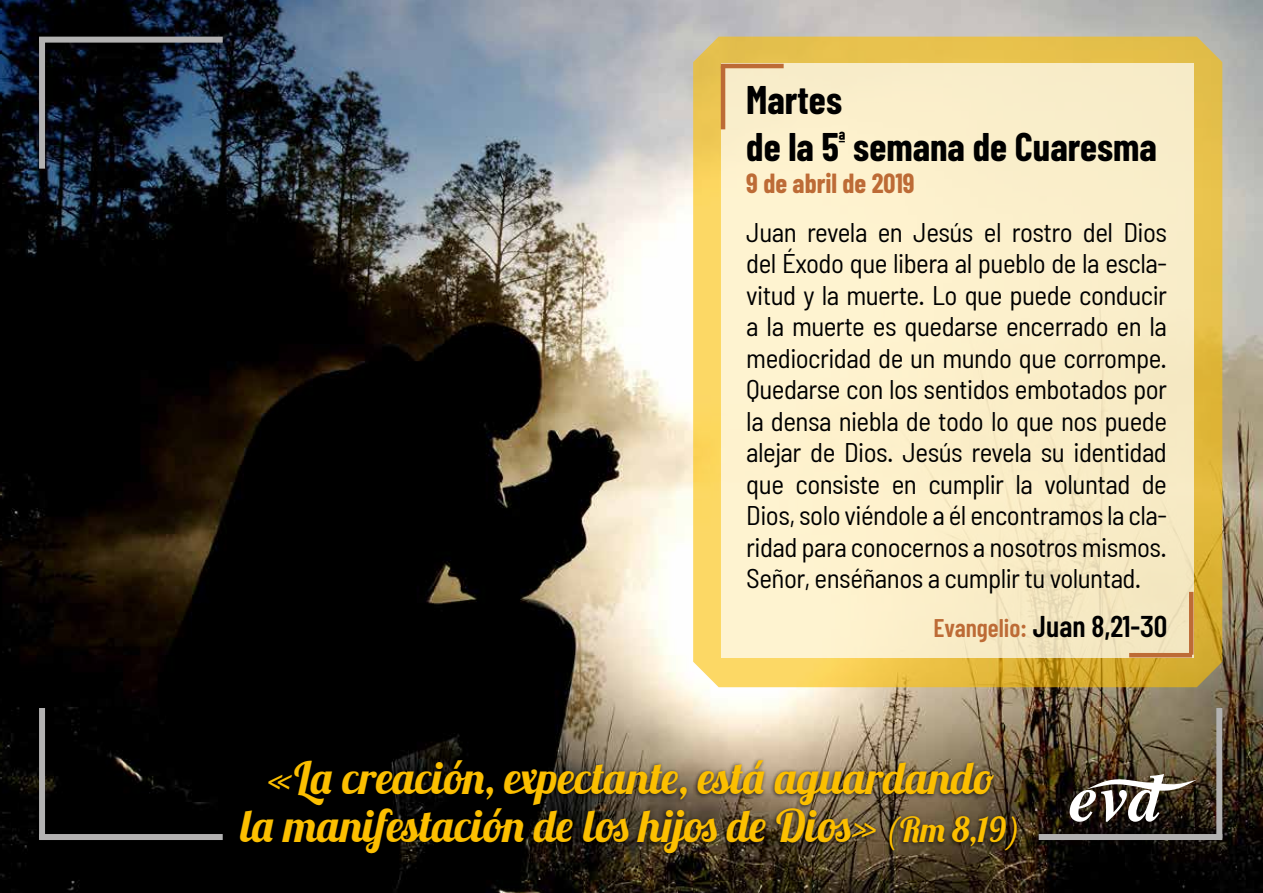
<style>
.page{position:relative;width:1263px;height:893px;background:#fff}
.page>*{position:absolute;margin:0;border:0;box-sizing:border-box;transform-origin:0 0}
.t1{font:45px/48px "Lobster 1.3";color:#fcbf00;text-align:center}
.t2{font:700 39px/46.8px "Barlow Condensed";color:#000}
.t3{font:600 30px "Barlow Condensed";color:#000}
.t4{font:semi-condensed 27px/31.5px "Barlow";letter-spacing:-.02em;color:#000;text-align:justify}
.t5{font:700 27px "Barlow Condensed";color:#bd6b36}
.s1{font-size:25.5px;color:#bd6b36}
.s2{font-size:34.5px}
</style>
<div class="page">
<img style="left:0;top:0;width:1263px;height:893px">
<svg style="left:693px;top:37px;width:529px;height:650px;background:#e8c351"></svg>
<div style="left:235px;top:757px;width:784px;height:102px;background:#000;opacity:.75"></div>
<div style="left:39px;top:38px;width:6px;height:131px;background:#b3b2b2"></div>
<div style="left:39px;top:37px;width:184px;height:6px;background:#b3b2b2"></div>
<div style="left:1216px;top:708px;width:6px;height:130px;background:#b3b2b2"></div>
<div style="left:1039px;top:834px;width:183px;height:6px;background:#b3b2b2"></div>
<div style="left:39px;top:708px;width:6px;height:130px;background:#b3b2b2"></div>
<div style="left:39px;top:834px;width:184px;height:6px;background:#b3b2b2"></div>
<div style="left:721px;top:63px;width:472px;height:594px;background:#fbefcb"></div>
<hr style="left:721px;top:67px;width:4px;height:62px;background:#bd6b36">
<hr style="left:721px;top:64px;width:63px;height:4px;background:#bd6b36">
<hr style="left:1189px;top:592px;width:4px;height:63px;background:#bd6b36">
<hr style="left:1129px;top:653px;width:63px;height:4px;background:#bd6b36">
<svg style="left:1070px;top:774px;width:127px;height:48px"></svg>
<h2 class="t2" style="left:746px;top:76px;width:412px">Martes<br>de la 5<sup>ª</sup> semana de Cuaresma</h2>
<p class="t5" style="left:746px;top:167px;width:170px">9 de abril de 2019</p>
<p class="t4" style="left:746px;top:216px;width:422px">Juan revela en Jesús el rostro del Dios del Éxodo que libera al pueblo de la escla&shy;vitud y la muerte. Lo que puede conducir a la muerte es quedarse encerrado en la mediocridad de un mundo que corrompe.<br>Quedarse con los sentidos embotados por la densa niebla de todo lo que nos puede alejar de Dios. Jesús revela su identidad que consiste en cumplir la voluntad de Dios, solo viéndole a él encontramos la cla&shy;ridad para conocernos a nosotros mismos.<br>Señor, enséñanos a cumplir tu voluntad.</p>
<p class="t3" style="left:933px;top:608px;width:235px"><span class="s1">Evangelio:</span> Juan 8,21-30</p>
<h1 class="t1" style="left:241px;top:753px;width:781px">«La creación, expectante, está aguardando<br>la manifestación de los hijos de Dios» <span class="s2">(Rm 8,19)</span></h1>
</div>
